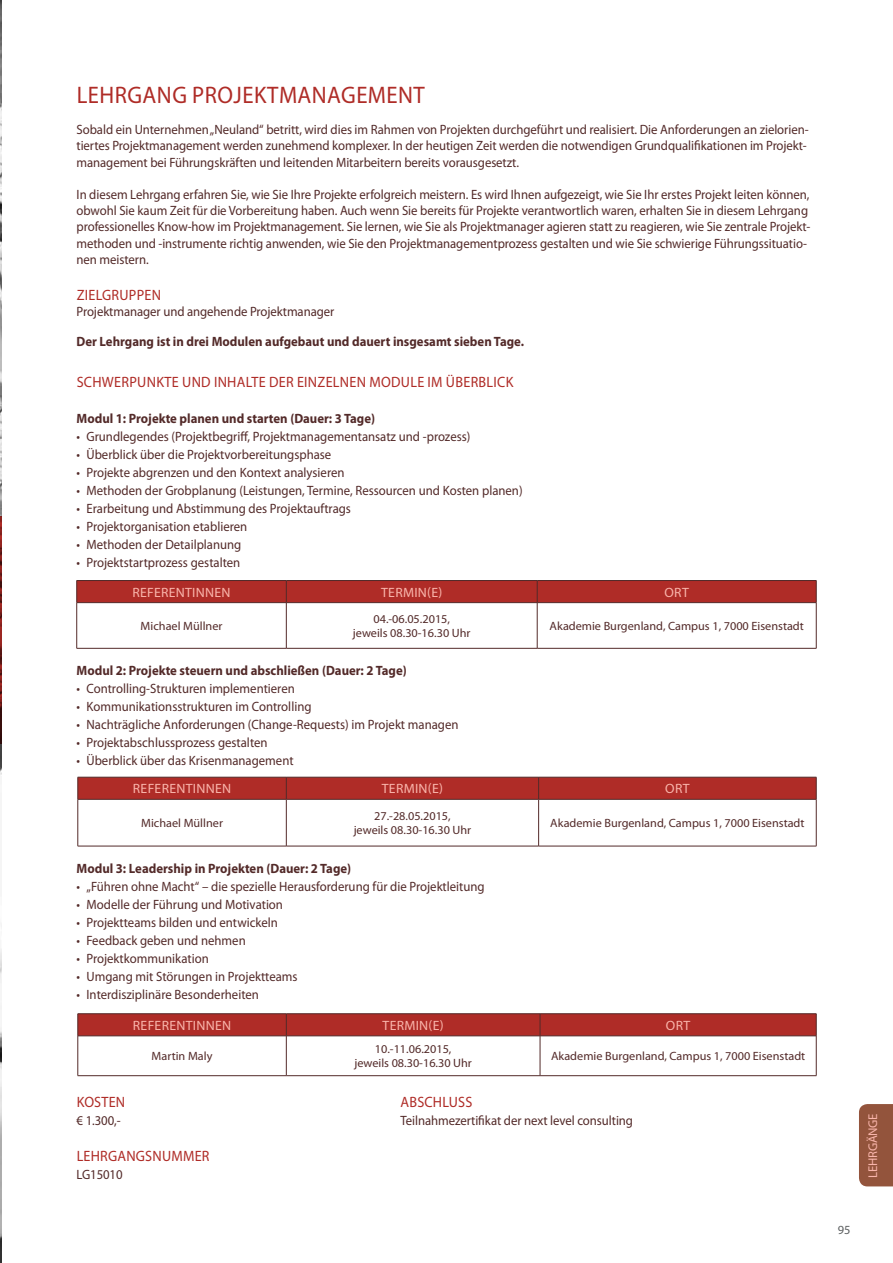
<style>
.page{position:relative;width:893px;height:1263px;background:#fff}
.page>*{position:absolute;margin:0;border:0;box-sizing:border-box;transform-origin:0 0}
.t1{font:24px "Myriad Pro";letter-spacing:.02em;color:#af2c27;scale:.95 1}
.t2{font:15px "Myriad Pro";letter-spacing:.02em;color:#af2c27;scale:.95 1}
.t3{font:13.5px/16.2px "Myriad Pro";color:#532a29;scale:.95 1}
.t4{font:700 13.5px "Myriad Pro";color:#532a29;scale:.95 1}
.t5{font:13.5px "Myriad Pro";letter-spacing:.02em;color:#f9b5ab}
.t6{font:12.75px "Myriad Pro";letter-spacing:-.02em;color:#f9b5ab}
.t7{font:12.45px "Myriad Pro";color:#5d6061}
.t8{font:12px/14.4px "Myriad Pro";color:#532a29;text-align:center}
</style>
<div class="page">
<img style="left:0;top:0;width:1px;height:1263px">
<hr style="left:0;top:517px;width:2px;height:227px;background:#af2c27">
<div style="left:76px;top:580px;width:741px;height:23px;background:#af2c27"></div>
<hr style="left:76px;top:603px;width:1px;height:45px;background:#532a29">
<hr style="left:77px;top:602px;width:209px;height:1px;background:#532a29">
<hr style="left:77px;top:648px;width:209px;height:1px;background:#532a29">
<hr style="left:286px;top:603px;width:1px;height:45px;background:#532a29">
<hr style="left:286px;top:602px;width:251px;height:1px;background:#532a29">
<hr style="left:286px;top:648px;width:251px;height:1px;background:#532a29">
<hr style="left:537px;top:603px;width:1px;height:45px;background:#532a29">
<hr style="left:537px;top:602px;width:279px;height:1px;background:#532a29">
<hr style="left:537px;top:648px;width:279px;height:1px;background:#532a29">
<hr style="left:816px;top:603px;width:1px;height:45px;background:#532a29">
<svg style="left:78px;top:777px;width:739px;height:22px"></svg>
<hr style="left:78px;top:799px;width:1px;height:47px;background:#532a29">
<hr style="left:78px;top:799px;width:208px;height:1px;background:#532a29">
<hr style="left:78px;top:846px;width:208px;height:1px;background:#532a29">
<hr style="left:286px;top:799px;width:1px;height:47px;background:#532a29">
<hr style="left:286px;top:799px;width:253px;height:1px;background:#532a29">
<hr style="left:286px;top:846px;width:253px;height:1px;background:#532a29">
<hr style="left:538px;top:799px;width:1px;height:47px;background:#532a29">
<hr style="left:539px;top:799px;width:277px;height:1px;background:#532a29">
<hr style="left:539px;top:846px;width:277px;height:1px;background:#532a29">
<hr style="left:816px;top:799px;width:1px;height:47px;background:#532a29">
<hr style="left:78px;top:1013px;width:208px;height:1px;background:#532a29">
<hr style="left:286px;top:1013px;width:254px;height:1px;background:#532a29">
<hr style="left:540px;top:1013px;width:276px;height:1px;background:#532a29">
<div style="left:78px;top:1014px;width:739px;height:22px;background:#af2c27"></div>
<hr style="left:78px;top:1036px;width:1px;height:39px;background:#532a29">
<hr style="left:78px;top:1035px;width:208px;height:1px;background:#532a29">
<hr style="left:78px;top:1075px;width:208px;height:1px;background:#532a29">
<hr style="left:286px;top:1036px;width:1px;height:39px;background:#532a29">
<hr style="left:286px;top:1035px;width:254px;height:1px;background:#532a29">
<hr style="left:286px;top:1075px;width:254px;height:1px;background:#532a29">
<hr style="left:540px;top:1036px;width:1px;height:39px;background:#532a29">
<hr style="left:540px;top:1035px;width:276px;height:1px;background:#532a29">
<hr style="left:540px;top:1075px;width:276px;height:1px;background:#532a29">
<hr style="left:816px;top:1036px;width:1px;height:39px;background:#532a29">
<div style="left:859px;top:1104px;width:34px;height:82px;background:#93543c"></div>
<h1 class="t1" style="left:77px;top:80px;width:364px">lehrgang Projektmanagement</h1>
<p class="t3" style="left:77px;top:121px;width:772px">Sobald ein Unternehmen „Neuland“ betritt, wird dies im Rahmen von Projekten durchgeführt und realisiert. Die Anforderungen an zielorien&shy;tiertes Projektmanagement werden zunehmend komplexer. I n der heutigen Zeit werden die notwendigen Grundqualifikationen im Projekt&shy;management bei Führungskräften und leitenden Mitarbeitern bereits vorausgesetzt.</p>
<p class="t3" style="left:77px;top:186px;width:774px">I n diesem Lehrgang erfahren Sie, wie Sie I hre Projekte erfolgreich meistern. Es wird I hnen aufgezeigt, wie Sie I hr erstes Projekt leiten können, obwohl Sie kaum Zeit für die Vorbereitung haben. Auch wenn Sie bereits für Projekte verantwortlich waren, erhalten Sie in diesem Lehrgang professionelles Know-how im Projektmanagement. Sie lernen, wie Sie als Projektmanager agieren statt zu reagieren, wie Sie zentrale Projekt&shy;methoden und -instrumente richtig anwenden, wie Sie den Projektmanagementprozess gestalten und wie Sie schwierige Führungssituatio&shy;nen meistern.</p>
<p class="t2" style="left:77px;top:286px;width:90px">Zielgruppen</p>
<p class="t3" style="left:77px;top:303px;width:273px">Projektmanager und angehende Projektmanager</p>
<p class="t4" style="left:77px;top:333px;width:473px">Der Lehrgang ist in drei Modulen aufgebaut und dauert insgesamt sieben Tage.</p>
<p class="t2" style="left:77px;top:372px;width:49px">SCHWERPUN</p>
<p class="t2" style="left:156px;top:372px;width:38px">KTE UND</p>
<p class="t2" style="left:214px;top:372px;width:9px">INHA</p>
<p class="t2" style="left:246px;top:372px;width:34px">LTE DER</p>
<p class="t2" style="left:297px;top:372px;width:55px">EINZELNEN</p>
<p class="t2" style="left:369px;top:372px;width:12px">MODU</p>
<p class="t2" style="left:410px;top:372px;width:110px">LE IM ÜBERBLICK</p>
<p class="t4" style="left:77px;top:409px;width:316px">Modul 1: Projekte planen und starten (Dauer: 3 Tage)</p>
<p class="t3" style="left:77px;top:428px;width:416px">• Grundlegendes (Projektbegriff, Projektmanagementansatz und -prozess)</p>
<p class="t3" style="left:77px;top:446px;width:270px">• Überblick über die Projektvorbereitungsphase</p>
<p class="t3" style="left:77px;top:464px;width:284px">• Projekte abgrenzen und den Kontext analysieren</p>
<p class="t3" style="left:77px;top:482px;width:471px">• Methoden der Grobplanung (Leistungen, Termine, Ressourcen und Kosten planen)</p>
<p class="t3" style="left:77px;top:500px;width:290px">• Erarbeitung und Abstimmung des Projektauftrags</p>
<p class="t3" style="left:77px;top:518px;width:181px">• Projektorganisation etablieren</p>
<p class="t3" style="left:77px;top:536px;width:175px">• Methoden der Detailplanung</p>
<p class="t3" style="left:77px;top:554px;width:174px">• Projektstartprozess gestalten</p>
<p class="t5" style="left:132px;top:584px;width:100px">ReferentI nnen</p>
<p class="t5" style="left:381px;top:584px;width:63px">Termin(e)</p>
<p class="t5" style="left:664px;top:584px;width:24px">Ort</p>
<p class="t8" style="left:141px;top:618px;width:83px">Michael Müllner</p>
<p class="t8" style="left:353px;top:611px;width:119px">04.-06.05.2015,<br>jeweils 08.30-16.30 Uhr</p>
<p class="t8" style="left:550px;top:618px;width:256px">Akademie Burgenland, Campus 1, 7000 Eisenstadt</p>
<p class="t4" style="left:77px;top:661px;width:349px">Modul 2: Projekte steuern und abschließen (Dauer: 2 Tage)</p>
<p class="t3" style="left:77px;top:680px;width:231px">• Controlling-Strukturen implementieren</p>
<p class="t3" style="left:77px;top:698px;width:249px">• Kommunikationsstrukturen im Controlling</p>
<p class="t3" style="left:77px;top:716px;width:404px">• Nachträgliche Anforderungen (Change-Requests) im Projekt managen</p>
<p class="t3" style="left:77px;top:734px;width:203px">• Projektabschlussprozess gestalten</p>
<p class="t3" style="left:77px;top:752px;width:230px">• Überblick über das Krisenmanagement</p>
<p class="t5" style="left:133px;top:780px;width:100px">ReferentI nnen</p>
<p class="t5" style="left:382px;top:780px;width:63px">Termin(e)</p>
<p class="t5" style="left:665px;top:780px;width:24px">Ort</p>
<p class="t8" style="left:141px;top:816px;width:83px">Michael Müllner</p>
<p class="t8" style="left:354px;top:808px;width:119px">27.-28.05.2015,<br>jeweils 08.30-16.30 Uhr</p>
<p class="t8" style="left:550px;top:816px;width:256px">Akademie Burgenland, Campus 1, 7000 Eisenstadt</p>
<p class="t4" style="left:77px;top:859px;width:291px">Modul 3: Leadership in Projekten (Dauer: 2 Tage)</p>
<p class="t3" style="left:77px;top:878px;width:431px">• „Führen ohne Macht“ – die spezielle Herausforderung für die Projektleitung</p>
<p class="t3" style="left:77px;top:896px;width:219px">• Modelle der Führung und Motivation</p>
<p class="t3" style="left:77px;top:914px;width:213px">• Projektteams bilden und entwickeln</p>
<p class="t3" style="left:77px;top:932px;width:180px">• Feedback geben und nehmen</p>
<p class="t3" style="left:77px;top:950px;width:141px">• Projektkommunikation</p>
<p class="t3" style="left:77px;top:968px;width:234px">• Umgang mit Störungen in Projektteams</p>
<p class="t3" style="left:77px;top:986px;width:194px">• Interdisziplinäre Besonderheiten</p>
<p class="t5" style="left:133px;top:1017px;width:100px">ReferentI nnen</p>
<p class="t5" style="left:383px;top:1017px;width:63px">Termin(e)</p>
<p class="t5" style="left:666px;top:1017px;width:24px">Ort</p>
<p class="t8" style="left:152px;top:1049px;width:62px">Martin Maly</p>
<p class="t8" style="left:354px;top:1042px;width:119px">10.-11.06.2015,<br>jeweils 08.30-16.30 Uhr</p>
<p class="t8" style="left:551px;top:1049px;width:256px">Akademie Burgenland, Campus 1, 7000 Eisenstadt</p>
<p class="t2" style="left:77px;top:1092px;width:70px">KOSTENA</p>
<p class="t2" style="left:409px;top:1092px;width:68px">BSCH LUSS</p>
<p class="t3" style="left:77px;top:1112px;width:48px">€ 1.300,-</p>
<p class="t3" style="left:401px;top:1112px;width:246px">Teilnahmezertifikat der next level consulting</p>
<p class="t2" style="left:77px;top:1146px;width:141px">Lehrgangsnummer</p>
<p class="t3" style="left:77px;top:1166px;width:50px">LG15010</p>
<p class="t6" style="left:865px;top:1178px;width:66px;rotate:-90deg">LEHRGÄNGE</p>
<p class="t7" style="left:838px;top:1222px;width:14px">95</p>
</div>
